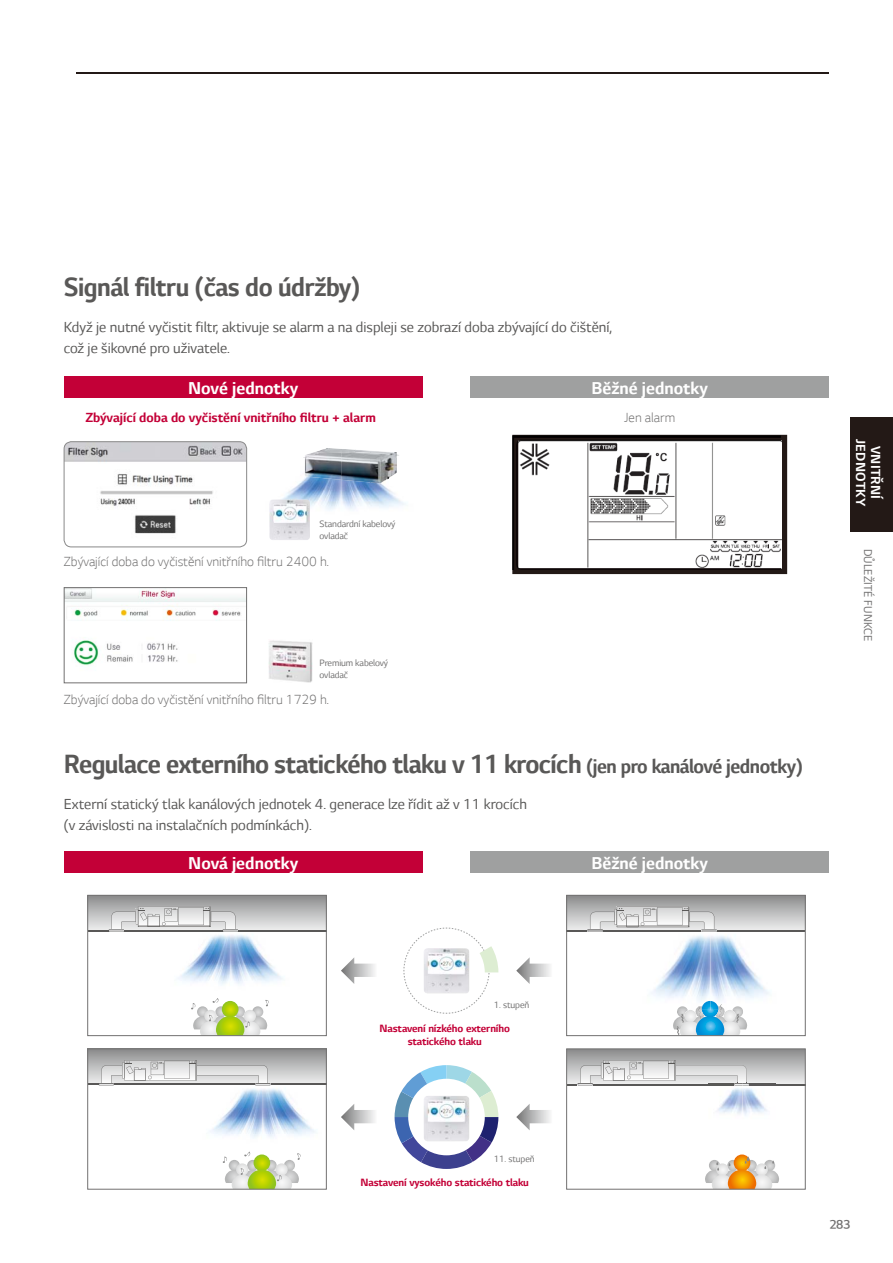
<style>
.page{position:relative;width:893px;height:1263px;background:#fff}
.page>*{position:absolute;margin:0;border:0;box-sizing:border-box;transform-origin:0 0}
.t1{font:700 30px "LG Smart";letter-spacing:-.02em;color:#595857;scale:.96 1}
.t2{font:700 19.5px "LG Smart";color:#fff}
.t3{font:16.5px/21px "LG Smart";color:#595857}
.t4{font:300 15px "LG Smart";color:#727171}
.t5{font:700 15px "LG Smart";color:#c30037}
.t6{font:700 15px/15px "LG Smart";letter-spacing:.02em;color:#fff;text-align:center}
.t7{font:12.9px "LG Smart";letter-spacing:.01em;color:#727171}
.t8{font:700 12px/13.5px "LG Smart";letter-spacing:-.01em;color:#c30037;text-align:center}
.t9{font:12px "LG Sm Haotf TSB KS Cpc EUC H";color:#727171}
.t10{font:10.5px/12px "LG Smart";letter-spacing:-.01em;color:#727171}
.s1{font-size:22.5px}
</style>
<div class="page">
<hr style="left:77px;top:72px;width:752px;height:2px;background:#231916">
<div style="left:850px;top:417px;width:43px;height:114px;background:#231916"></div>
<div style="left:470px;top:376px;width:359px;height:22px;background:#9fa0a0"></div>
<div style="left:64px;top:376px;width:359px;height:22px;background:#c30037"></div>
<img style="left:66px;top:589px;width:179px;height:77px">
<div style="left:64px;top:587px;width:183px;height:96px;border:1px solid #727171"></div>
<img style="left:316px;top:448px;width:39px;height:4px">
<img style="left:269px;top:640px;width:43px;height:43px">
<div style="left:470px;top:851px;width:359px;height:22px;background:#9fa0a0"></div>
<div style="left:64px;top:851px;width:359px;height:22px;background:#c30037"></div>
<svg style="left:516px;top:957px;width:34px;height:27px"></svg>
<svg style="left:341px;top:957px;width:34px;height:27px"></svg>
<svg style="left:403px;top:928px;width:95px;height:86px"></svg>
<svg style="left:516px;top:1104px;width:34px;height:26px"></svg>
<svg style="left:341px;top:1104px;width:34px;height:26px"></svg>
<svg style="left:395px;top:1065px;width:103px;height:104px"></svg>
<img style="left:651px;top:931px;width:129px;height:70px">
<svg style="left:673px;top:1001px;width:74px;height:33px"></svg>
<div style="left:567px;top:895px;width:238px;height:36px;background:linear-gradient(to bottom,#8b8b8c,#eceded)"></div>
<hr style="left:567px;top:930px;width:238px;height:1px;background:#595857">
<svg style="left:588px;top:906px;width:129px;height:26px"></svg>
<div style="left:566px;top:895px;width:240px;height:141px;border:1px solid #727171"></div>
<svg style="left:734px;top:1154px;width:16px;height:17px"></svg>
<svg style="left:705px;top:1156px;width:74px;height:31px"></svg>
<img style="left:708px;top:1085px;width:67px;height:31px">
<svg style="left:568px;top:1050px;width:236px;height:35px;background:#bebfbf"></svg>
<div style="left:566px;top:1048px;width:240px;height:141px;border:1px solid #727171"></div>
<svg style="left:191px;top:998px;width:78px;height:36px"></svg>
<img style="left:167px;top:931px;width:126px;height:54px">
<div style="left:88px;top:895px;width:238px;height:36px;background:linear-gradient(to bottom,#8b8c8d,#ededee)"></div>
<hr style="left:88px;top:930px;width:238px;height:1px;background:#595857">
<hr style="left:223px;top:929px;width:15px;height:3px;background:#595857">
<hr style="left:109px;top:929px;width:15px;height:3px;background:#595857">
<svg style="left:109px;top:906px;width:129px;height:25px"></svg>
<div style="left:87px;top:895px;width:240px;height:141px;border:1px solid #727171"></div>
<svg style="left:223px;top:1152px;width:78px;height:35px"></svg>
<img style="left:210px;top:1085px;width:106px;height:53px">
<svg style="left:89px;top:1050px;width:236px;height:34px;background:#acadad"></svg>
<hr style="left:88px;top:1084px;width:238px;height:1px;background:#595857">
<svg style="left:99px;top:1060px;width:171px;height:25px;background:#cbcbcb"></svg>
<div style="left:87px;top:1048px;width:240px;height:141px;border:1px solid #727171"></div>
<img style="left:423px;top:948px;width:46px;height:45px">
<img style="left:423px;top:1096px;width:46px;height:45px">
<img style="left:64px;top:442px;width:183px;height:105px;border-radius:7px">
<div style="left:64px;top:441px;width:183px;height:106px;border:1px solid #898989;border-radius:7px"></div>
<img style="left:282px;top:480px;width:59px;height:30px">
<img style="left:303px;top:452px;width:38px;height:28px">
<img style="left:341px;top:483px;width:65px;height:27px">
<img style="left:341px;top:452px;width:58px;height:31px">
<img style="left:269px;top:499px;width:41px;height:41px">
<div style="left:512px;top:435px;width:275px;height:139px;background:#231916"></div>
<img style="left:512px;top:435px;width:269px;height:135px">
<h1 class="t1" style="left:64px;top:275px;width:311px">Signál filtru (čas do údržby)</h1>
<p class="t3" style="left:64px;top:318px;width:550px">Když je nutné vyčistit filtr, aktivuje se alarm a na displeji se zobrazí doba zbývající do čištění, což je šikovné pro uživatele.</p>
<p class="t2" style="left:188px;top:380px;width:112px">Nové jednotky</p>
<p class="t2" style="left:591px;top:380px;width:118px">Běžné jednotky</p>
<p class="t4" style="left:624px;top:411px;width:52px">Jen alarm</p>
<p class="t5" style="left:85px;top:411px;width:292px">Zbývající doba do vyčistění vnitřního filtru + alarm</p>
<p class="t10" style="left:320px;top:518px;width:77px">Standardní kabelový ovladač</p>
<p class="t4" style="left:64px;top:555px;width:267px">Zbývající doba do vyčistění vnitřního filtru 2400 h.</p>
<p class="t10" style="left:320px;top:657px;width:70px">Premium kabelový ovladač</p>
<p class="t4" style="left:64px;top:693px;width:267px">Zbývající doba do vyčistění vnitřního filtru 1729 h.</p>
<h1 class="t1" style="left:64px;top:752px;width:772px">Regulace externího statického tlaku v 11 krocích <span class="s1">(jen pro kanálové jednotky)</span></h1>
<p class="t3" style="left:64px;top:795px;width:465px">Externí statický tlak kanálových jednotek 4. generace lze řídit až v 11 krocích (v závislosti na instalačních podmínkách).</p>
<p class="t2" style="left:188px;top:855px;width:111px">Nová jednotky</p>
<p class="t2" style="left:591px;top:855px;width:118px">Běžné jednotky</p>
<p class="t6" style="left:882px;top:439px;width:69px;rotate:90deg">VNITŘNÍ<br>JEDNOTKY</p>
<p class="t7" style="left:873px;top:549px;width:94px;rotate:90deg">DŮLEŽITÉ FUNKCE</p>
<p class="t10" style="left:494px;top:999px;width:37px">1. stupeň</p>
<p class="t8" style="left:380px;top:1022px;width:132px">Nastavení nízkého externího statického tlaku</p>
<p class="t10" style="left:494px;top:1154px;width:42px">11. stupeň</p>
<p class="t8" style="left:361px;top:1177px;width:170px">Nastavení vysokého statického tlaku</p>
<p class="t9" style="left:829px;top:1220px;width:23px">283</p>
</div>
